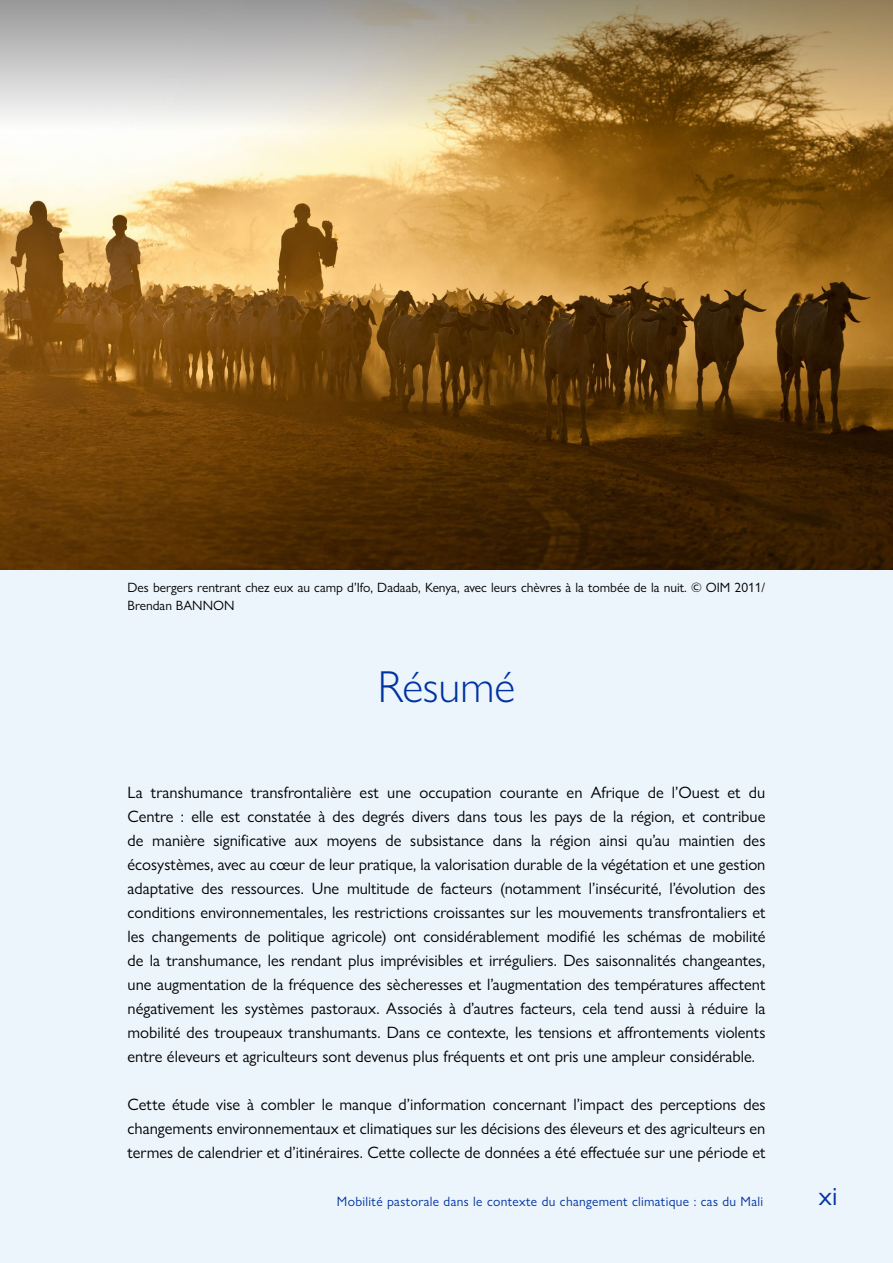
<style>
.page{position:relative;width:893px;height:1263px;background:#fff}
.page>*{position:absolute;margin:0;border:0;box-sizing:border-box;transform-origin:0 0}
.t1{font:300 45px "Gill Sans Nova";letter-spacing:-.005em;color:#0033a0}
.t2{font:27px "Gill Sans Nova";color:#0033a0}
.t3{font:16.5px/24px "Gill Sans Nova";color:#000;text-align:justify}
.t4{font:13.5px/18px "Gill Sans Nova";color:#000}
.t5{font:13.5px "Gill Sans Nova";letter-spacing:.025em;color:#0033a0}
</style>
<div class="page">
<div style="left:0;top:568px;width:893px;height:695px;background:#ecf4fc"></div>
<img style="left:0;top:340px;width:893px;height:229px">
<svg style="left:0;top:0;width:893px;height:340px;background:#b39463"></svg>
<p class="t4" style="left:128px;top:578px;width:639px">Des bergers rentrant chez eux au camp d’Ifo, Dadaab, Kenya, avec leurs chèvres à la tombée de la nuit. © OIM 2011/<br>Brendan BANNON</p>
<h1 class="t1" style="left:378px;top:659px;width:139px">Résumé</h1>
<p class="t3" style="left:128px;top:780px;width:639px">La transhumance transfrontalière est une occupation courante en Afrique de l’Ouest et du Centre : elle est constatée à des degrés divers dans tous les pays de la région, et contribue de manière significative aux moyens de subsistance dans la région ainsi qu’au maintien des écosystèmes, avec au cœur de leur pratique, la valorisation durable de la végétation et une gestion adaptative des ressources. Une multitude de facteurs (notamment l’insécurité, l’évolution des conditions environnementales, les restrictions croissantes sur les mouvements transfrontaliers et les changements de politique agricole) ont considérablement modifié les schémas de mobilité de la transhumance, les rendant plus imprévisibles et irréguliers. Des saisonnalités changeantes, une augmentation de la fréquence des sècheresses et l’augmentation des températures affectent négativement les systèmes pastoraux. Associés à d’autres facteurs, cela tend aussi à réduire la mobilité des troupeaux transhumants. Dans ce contexte, les tensions et affrontements violents entre éleveurs et agriculteurs sont devenus plus fréquents et ont pris une ampleur considérable.</p>
<p class="t3" style="left:128px;top:1092px;width:639px">Cette étude vise à combler le manque d’information concernant l’impact des perceptions des changements environnementaux et climatiques sur les décisions des éleveurs et des agriculteurs en termes de calendrier et d’itinéraires. Cette collecte de données a été effectuée sur une période et</p>
<p class="t5" style="left:337px;top:1193px;width:428px">Mobilité pastorale dans le contexte du changement climatique : cas du Mali</p>
<h2 class="t2" style="left:819px;top:1180px;width:20px">xi</h2>
</div>
